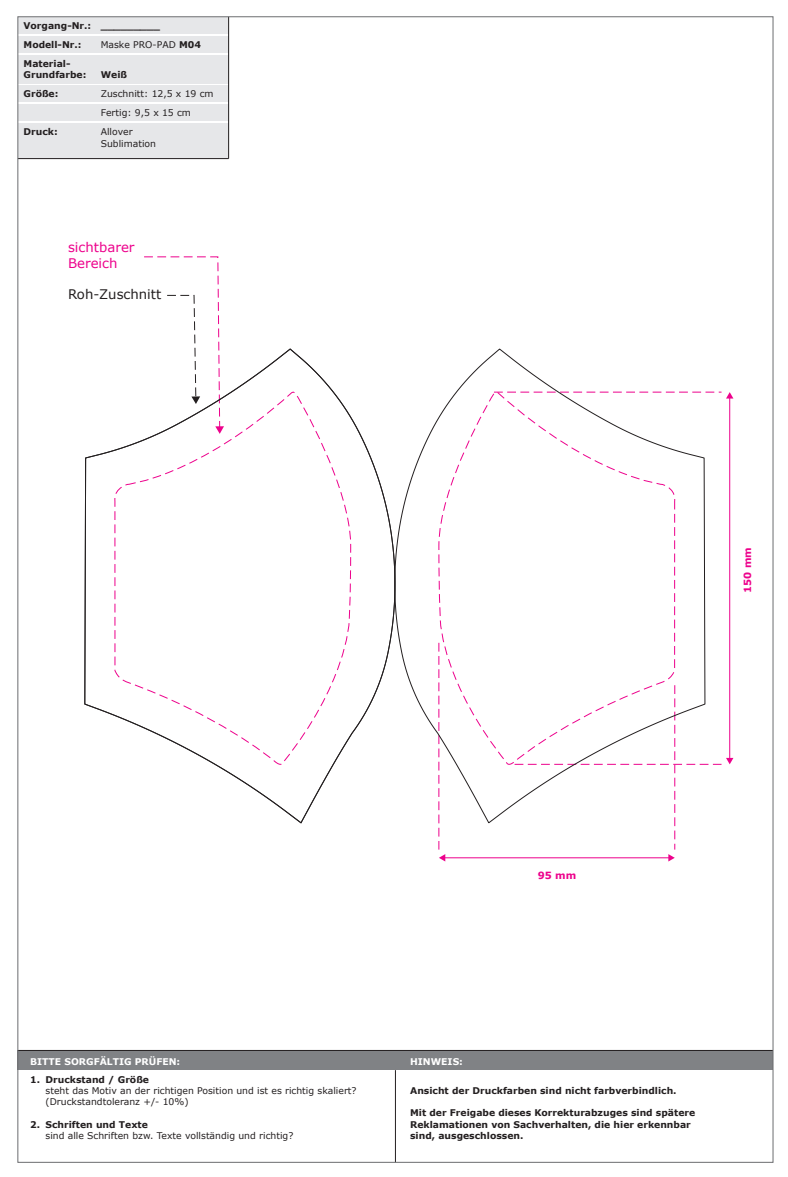
<style>
.page{position:relative;width:788px;height:1177px;background:#fff}
.page>*{position:absolute;margin:0;border:0;box-sizing:border-box;transform-origin:0 0}
.t1{font:13.21px/15.9px "Verdana";color:#ed028c}
.t2{font:13.21px "Verdana";color:#231f20}
.t3{font:700 9.97px "Verdana";color:#ed028c}
.t4{font:700 9.28px/11.1px "Verdana";color:#231f20}
.t5{font:9.28px/18.8px "Verdana";color:#231f20}
.t6{font:700 9.28px "Verdana";color:#fff}
.s1{font-weight:700}
</style>
<div class="page">
<hr style="left:729px;top:397px;width:1px;height:362px;background:#ed028c">
<svg style="left:144px;top:256px;width:76px;height:92px"></svg>
<svg style="left:705px;top:392px;width:28px;height:6px"></svg>
<svg style="left:705px;top:685px;width:28px;height:80px"></svg>
<svg style="left:84px;top:348px;width:309px;height:476px"></svg>
<svg style="left:393px;top:348px;width:312px;height:417px"></svg>
<svg style="left:438px;top:389px;width:238px;height:774px"></svg>
<svg style="left:113px;top:390px;width:238px;height:377px"></svg>
<div style="left:18px;top:1050px;width:754px;height:20px;background:#808285"></div>
<div style="left:18px;top:17px;width:210px;height:17px;background:#e6e7e9"></div>
<div style="left:18px;top:36px;width:210px;height:17px;background:#e6e7e9"></div>
<div style="left:18px;top:55px;width:210px;height:28px;background:#e6e7e9"></div>
<div style="left:18px;top:85px;width:210px;height:17px;background:#e6e7e9"></div>
<div style="left:18px;top:104px;width:210px;height:17px;background:#e6e7e9"></div>
<div style="left:18px;top:123px;width:210px;height:36px;background:#e6e7e9"></div>
<hr style="left:18px;top:158px;width:210px;height:1px;background:#231f20">
<hr style="left:228px;top:17px;width:1px;height:142px;background:#231f20">
<hr style="left:395px;top:1070px;width:1px;height:92px;background:#231f20">
<hr style="left:18px;top:1050px;width:754px;height:1px;background:#231f20">
<p class="t4" style="left:24px;top:17px;width:138px;line-height:18.8px">Vorgang-Nr.: _________<br>Modell-Nr.:</p>
<p class="t5" style="left:101px;top:36px;width:102px">Maske PRO-PAD <span class="s1">M04</span></p>
<p class="t4" style="left:24px;top:58px;width:64px">Material-<br>Grundfarbe:</p>
<p class="t4" style="left:101px;top:69px;width:28px">Weiß</p>
<p class="t4" style="left:24px;top:88px;width:36px">Größe:</p>
<p class="t5" style="left:101px;top:84px;width:114px">Zuschnitt: 12,5 x 19 cm<br>Fertig: 9,5 x 15 cm</p>
<p class="t4" style="left:24px;top:126px;width:36px">Druck:</p>
<p class="t5" style="left:101px;top:125px;width:57px;line-height:12.7px">Allover<br>Sublimation</p>
<h1 class="t1" style="left:68px;top:239px;width:68px">sichtbarer<br>Bereich</h1>
<h1 class="t2" style="left:68px;top:286px;width:95px">Roh-Zuschnitt</h1>
<p class="t3" style="left:740px;top:592px;width:47px;rotate:-90deg">150 mm</p>
<p class="t3" style="left:537px;top:869px;width:40px">95 mm</p>
<p class="t6" style="left:30px;top:1055px;width:151px">BITTE SORGFÄLTIG PRÜFEN:</p>
<p class="t4" style="left:30px;top:1074px;width:120px">1. Druckstand / Größe</p>
<p class="t5" style="left:46px;top:1085px;width:312px;line-height:11.1px">steht das Motiv an der richtigen Position und ist es richtig skaliert? (Druckstandtoleranz +/- 10%)</p>
<p class="t4" style="left:30px;top:1118px;width:119px">2. Schriften und Texte</p>
<p class="t5" style="left:46px;top:1126px;width:249px">sind alle Schriften bzw. Texte vollständig und richtig?</p>
<p class="t6" style="left:410px;top:1055px;width:54px">HINWEIS:</p>
<p class="t4" style="left:410px;top:1085px;width:268px">Ansicht der Druckfarben sind nicht farbverbindlich.</p>
<p class="t4" style="left:410px;top:1107px;width:286px">Mit der Freigabe dieses Korrekturabzuges sind spätere<br>Reklamationen von Sachverhalten, die hier erkennbar sind, ausgeschlossen.</p>
</div>
